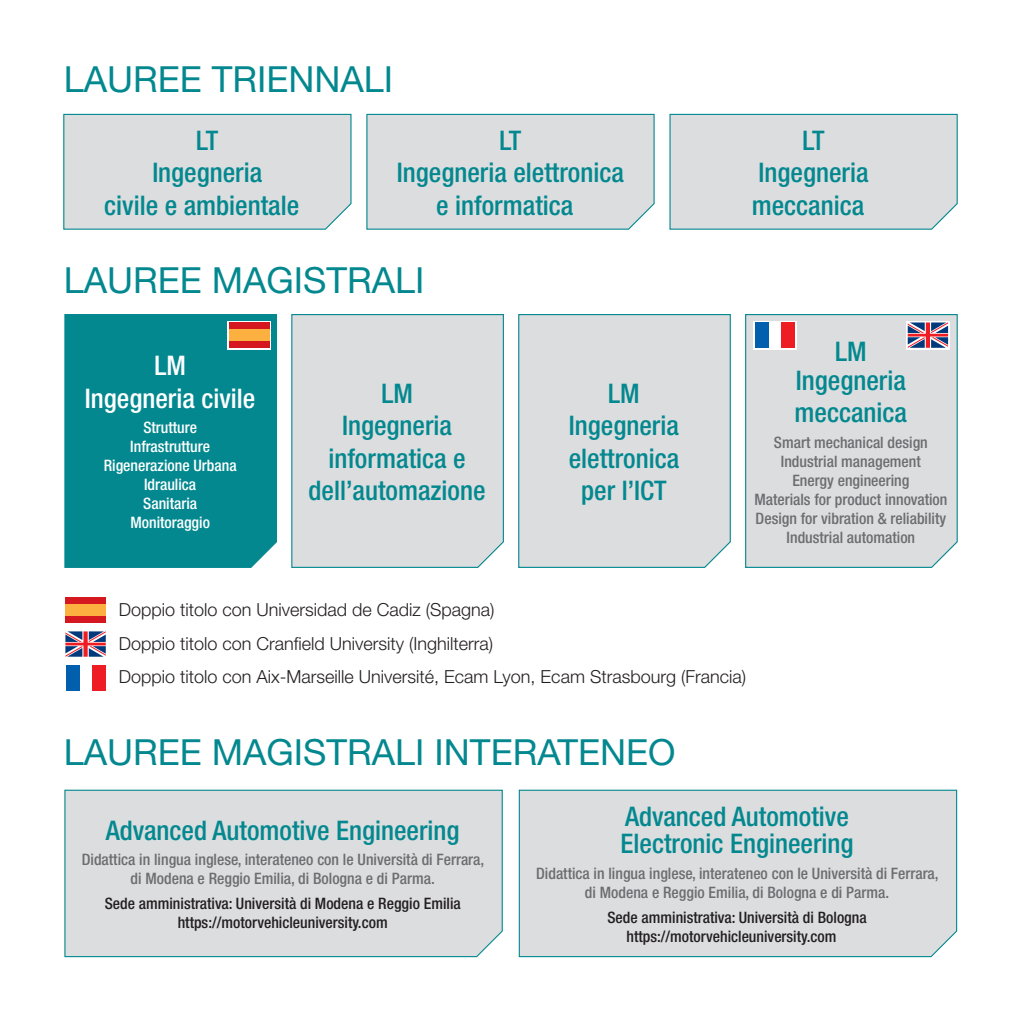
<style>
.page{position:relative;width:1021px;height:1021px;background:#fff}
.page>*{position:absolute;margin:0;border:0;box-sizing:border-box;transform-origin:0 0}
.t1{font:36px "Helvetica Neue";color:#03888f}
.t2{font:500 condensed 27px/32.4px "Helvetica Neue";color:#03888f;text-align:center}
.t3{font:500 condensed 27px/32.4px "Helvetica Neue";color:#fff;text-align:center}
.t4{font:300 18px/33.8px "Helvetica Neue";color:#231f20}
.t5{font:500 condensed 15.75px/18.9px "Helvetica Neue";color:#6c6d70;text-align:center}
.t6{font:500 condensed 15.75px/18.9px "Helvetica Neue";color:#231f20;text-align:center}
.t7{font:500 condensed 15.75px/18.9px "Helvetica Neue";color:#fff;text-align:center}
</style>
<div class="page">
<div style="left:63px;top:113px;width:289px;height:117px;background:#dcdddf"></div>
<div style="left:366px;top:113px;width:289px;height:117px;background:#dcdddf"></div>
<div style="left:669px;top:113px;width:289px;height:117px;background:#dcdddf"></div>
<div style="left:64px;top:789px;width:439px;height:168px;background:#dcdddf"></div>
<div style="left:518px;top:789px;width:439px;height:168px;background:#dcdddf"></div>
<div style="left:64px;top:314px;width:213px;height:254px;background:#03888f"></div>
<div style="left:291px;top:314px;width:213px;height:254px;background:#dcdddf"></div>
<div style="left:745px;top:314px;width:213px;height:254px;background:#dcdddf"></div>
<svg style="left:227px;top:321px;width:44px;height:28px"></svg>
<div style="left:229px;top:322px;width:40px;height:26px;background:#fbb03f"></div>
<div style="left:229px;top:322px;width:40px;height:7px;background:#d5171f"></div>
<div style="left:229px;top:341px;width:40px;height:7px;background:#d5171f"></div>
<div style="left:906px;top:321px;width:43px;height:28px;background:#fff"></div>
<svg style="left:907px;top:322px;width:41px;height:26px"></svg>
<div style="left:753px;top:321px;width:44px;height:28px;background:#fff"></div>
<div style="left:755px;top:322px;width:13px;height:26px;background:#015fae"></div>
<div style="left:781px;top:322px;width:14px;height:26px;background:#ee1d23"></div>
<div style="left:64px;top:596px;width:43px;height:28px;background:#d5171f"></div>
<div style="left:65px;top:597px;width:41px;height:25px;background:#fbb03f"></div>
<div style="left:65px;top:597px;width:41px;height:7px;background:#d5171f"></div>
<div style="left:65px;top:616px;width:41px;height:6px;background:#d5171f"></div>
<svg style="left:65px;top:656px;width:39px;height:1px"></svg>
<svg style="left:65px;top:631px;width:41px;height:25px"></svg>
<div style="left:66px;top:665px;width:14px;height:25px;background:#015fae"></div>
<div style="left:93px;top:665px;width:13px;height:25px;background:#ee1d23"></div>
<div style="left:518px;top:314px;width:213px;height:254px;background:#dcdddf"></div>
<h1 class="t1" style="left:64px;top:58px;width:331px">LAUREE TRIENNALI</h1>
<h2 class="t2" style="left:104px;top:124px;width:196px">LT<br>Ingegneria<br>civile e ambientale</h2>
<h2 class="t2" style="left:397px;top:124px;width:228px">LT<br>Ingegneria elettronica e informatica</h2>
<h2 class="t2" style="left:751px;top:124px;width:118px">LT<br>Ingegneria meccanica</h2>
<h1 class="t1" style="left:64px;top:259px;width:362px">LAUREE MAGISTRALI</h1>
<h2 class="t3" style="left:85px;top:349px;width:172px">LM<br>Ingegneria civile</h2>
<p class="t7" style="left:104px;top:418px;width:134px">Strutture<br>Infrastrutture<br>Rigenerazione Urbana<br>Idraulica<br>Sanitaria<br>Monitoraggio</p>
<h2 class="t2" style="left:308px;top:377px;width:178px">LM<br>Ingegneria informatica e dell’automazione</h2>
<h2 class="t2" style="left:568px;top:377px;width:112px">LM<br>Ingegneria elettronica per l’ICT</h2>
<h2 class="t2" style="left:795px;top:336px;width:111px;line-height:29.2px">LM<br>Ingegneria</h2>
<h2 class="t2" style="left:794px;top:396px;width:114px">meccanica</h2>
<p class="t5" style="left:754px;top:432px;width:195px">Smart mechanical design<br>Industrial management<br>Energy engineering<br>Materials for product innovation<br>Design for vibration &amp; reliability<br>Industrial automation</p>
<p class="t4" style="left:119px;top:592px;width:629px">Doppio titolo con Universidad de Cadiz (Spagna)<br>Doppio titolo con Cranfield University (Inghilterra)<br>Doppio titolo con Aix-Marseille Université, Ecam Lyon, Ecam Strasbourg (Francia)</p>
<h1 class="t1" style="left:64px;top:730px;width:613px">LAUREE MAGISTRALI INTERATENEO</h1>
<h2 class="t2" style="left:106px;top:813px;width:355px">Advanced Automotive Engineering</h2>
<p class="t5" style="left:82px;top:849px;width:404px">Didattica in lingua inglese, interateneo con le Università di Ferrara, di Modena e Reggio Emilia, di Bologna e di Parma.</p>
<p class="t6" style="left:105px;top:894px;width:357px">Sede amministrativa: Università di Modena e Reggio Emilia https://motorvehicleuniversity.com</p>
<h2 class="t2" style="left:620px;top:802px;width:234px;line-height:27px;text-align:left">Advanced Automotive<br>Electronic Engineering</h2>
<p class="t5" style="left:536px;top:863px;width:404px">Didattica in lingua inglese, interateneo con le Università di Ferrara, di Modena e Reggio Emilia, di Bologna e di Parma.</p>
<p class="t6" style="left:626px;top:907px;width:242px;text-align:left;text-indent:-19px">Sede amministrativa: Università di Bologna https://motorvehicleuniversity.com</p>
</div>
